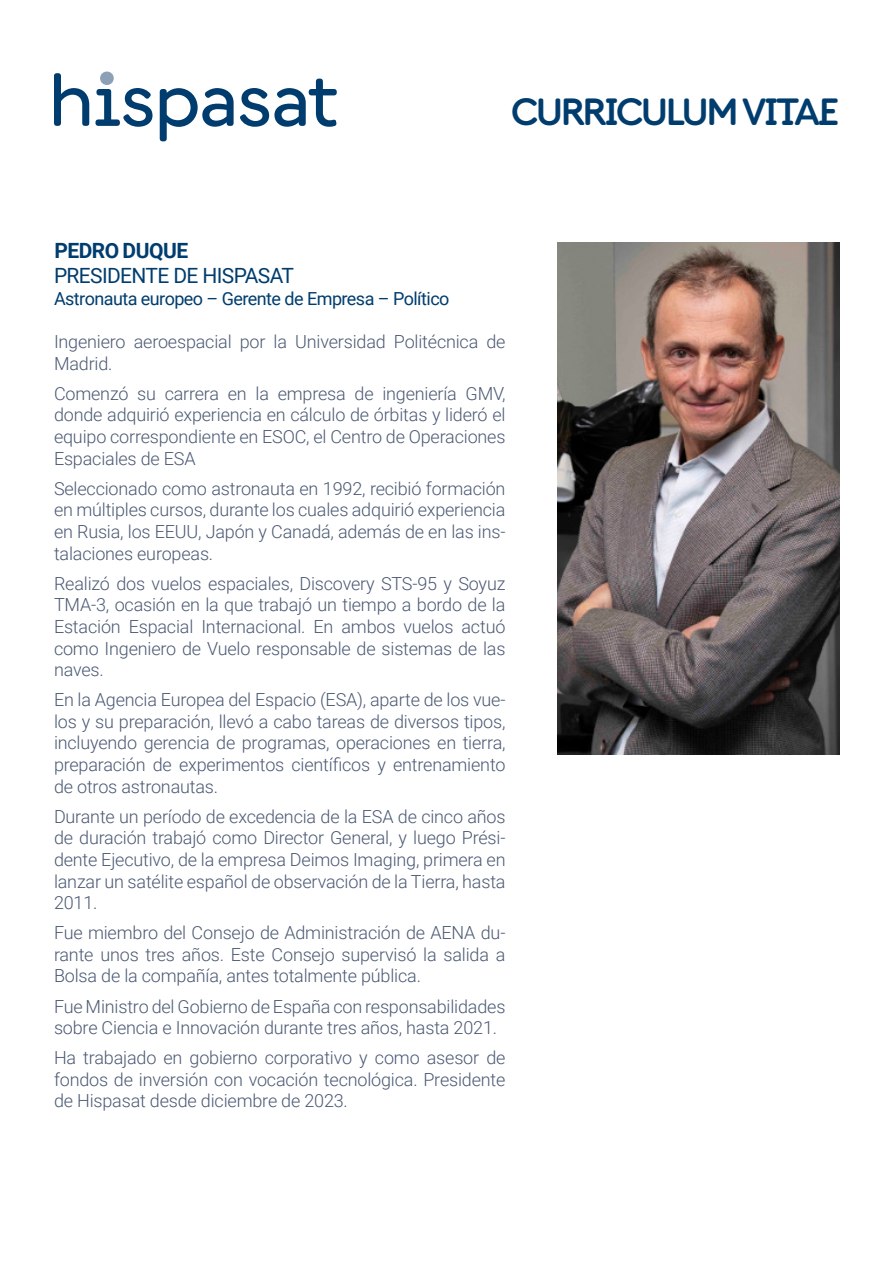
<style>
.page{position:relative;width:893px;height:1263px;background:#fff}
.page>*{position:absolute;margin:0;border:0;box-sizing:border-box;transform-origin:0 0}
.t1{font:600 37.5px "Documan";letter-spacing:-.065em;color:#003d6e}
.t2{font:21px "Roboto";letter-spacing:-.03em;color:#003d6e}
.t3{font:700 21px "Roboto";letter-spacing:-.025em;color:#003d6e}
.t4{font:300 18px/21.6px "Roboto";letter-spacing:-.01em;color:#4b5973;text-align:justify}
.t5{font:18px "Roboto";letter-spacing:-.03em;color:#003d6e}
</style>
<div class="page">
<img style="left:557px;top:242px;width:283px;height:513px">
<svg style="left:54px;top:73px;width:283px;height:68px"></svg>
<p class="t1" style="left:511px;top:78px;width:330px">CURRICULUM VITAE</p>
<p class="t3" style="left:54px;top:236px;width:135px">PEDRO DUQUE</p>
<p class="t2" style="left:54px;top:261px;width:242px">PRESIDENTE DE HISPASAT</p>
<p class="t5" style="left:54px;top:286px;width:397px">Astronauta europeo – Gerente de Empresa – Político</p>
<p class="t4" style="left:54px;top:330px;width:453px">Ingeniero aeroespacial por la Universidad Politécnica de<br>Madrid.</p>
<p class="t4" style="left:54px;top:382px;width:453px">Comenzó su carrera en la empresa de ingeniería GMV, donde adquirió experiencia en cálculo de órbitas y lideró el equipo correspondiente en ESOC, el Centro de Operaciones Espaciales de ESA</p>
<p class="t4" style="left:54px;top:477px;width:453px">Seleccionado como astronauta en 1992, recibió formación en múltiples cursos, durante los cuales adquirió experiencia en Rusia, los EEUU, Japón y Canadá, además de en las ins&shy;talaciones europeas.</p>
<p class="t4" style="left:54px;top:572px;width:453px">Realizó dos vuelos espaciales, Discovery STS-95 y Soyuz TMA-3, ocasión en la que trabajó un tiempo a bordo de la Estación Espacial Internacional. En ambos vuelos actuó como Ingeniero de Vuelo responsable de sistemas de las naves.</p>
<p class="t4" style="left:54px;top:688px;width:453px">En la Agencia Europea del Espacio (ESA), aparte de los vue&shy;los y su preparación, llevó a cabo tareas de diversos tipos, incluyendo gerencia de programas, operaciones en tierra, preparación de experimentos científicos y entrenamiento de otros astronautas.</p>
<p class="t4" style="left:54px;top:805px;width:453px">Durante un período de excedencia de la ESA de cinco años de duración trabajó como Director General, y luego Prési&shy;dente Ejecutivo, de la empresa Deimos Imaging, primera en lanzar un satélite español de observación de la Tierra, hasta 2011.</p>
<p class="t4" style="left:54px;top:921px;width:453px">Fue miembro del Consejo de Administración de AENA du&shy;rante unos tres años. Este Consejo supervisó la salida a Bolsa de la compañía, antes totalmente pública.</p>
<p class="t4" style="left:54px;top:995px;width:453px">Fue Ministro del Gobierno de España con responsabilidades sobre Ciencia e Innovación durante tres años, hasta 2021.</p>
<p class="t4" style="left:54px;top:1046px;width:453px">Ha trabajado en gobierno corporativo y como asesor de fondos de inversión con vocación tecnológica. Presidente de Hispasat desde diciembre de 2023.</p>
</div>
